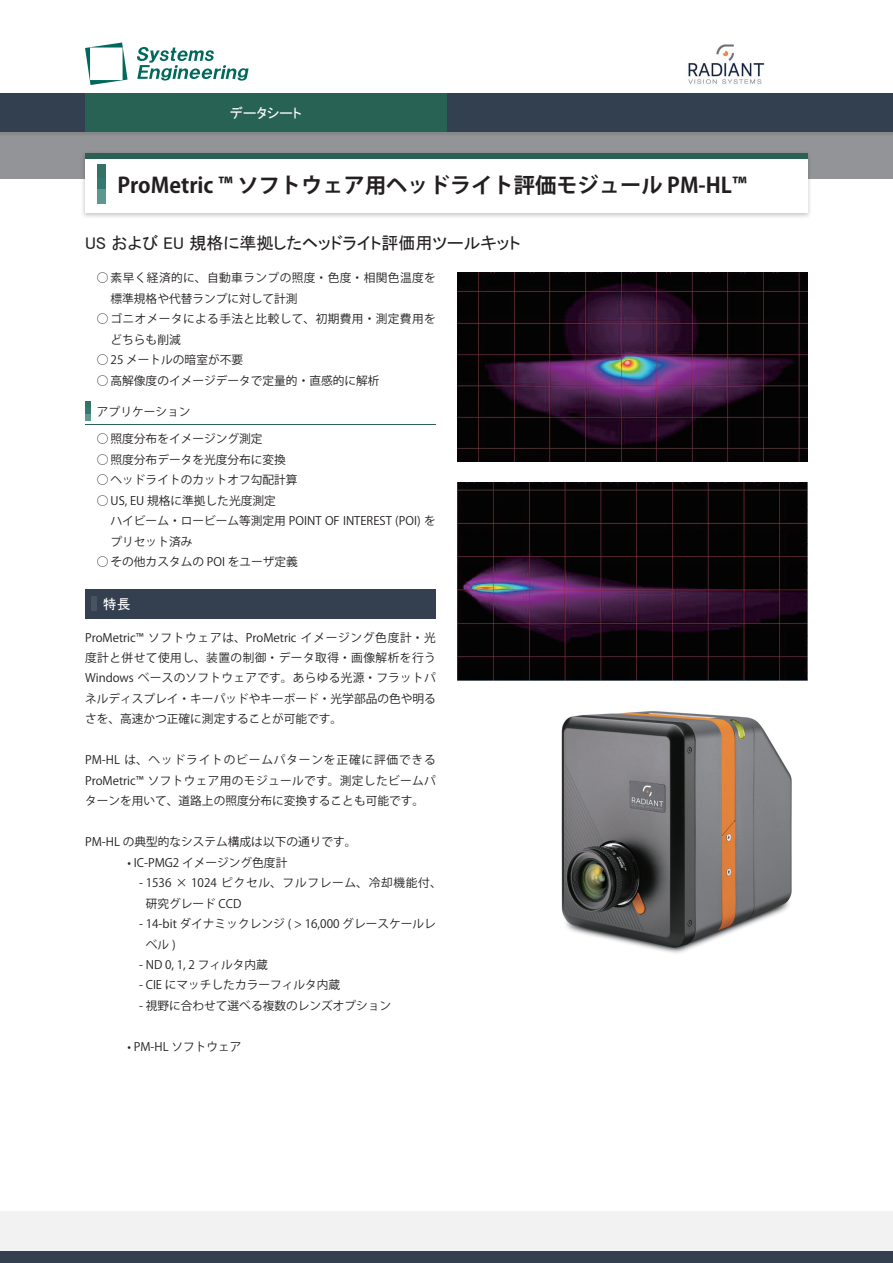
<style>
.page{position:relative;width:893px;height:1263px;background:#fff}
.page>*{position:absolute;margin:0;border:0;box-sizing:border-box;transform-origin:0 0}
.t1{font:700 21.3px "Koz Go Pr 6 N";color:#231f20}
.t2{font:16.95px "MS P Gothic";color:#231f20}
.t3{font:13.8px "MS P Gothic";color:#fff}
.t4{font:11.7px/20.4px "Koz Go Pr 6 N";color:#231f20}
.t5{font:11.7px "Koz Go Pr 6 N";letter-spacing:.035em;color:#231f20}
</style>
<div class="page">
<img style="left:457px;top:272px;width:351px;height:190px">
<div style="left:0;top:132px;width:893px;height:47px;background:#939498"></div>
<svg style="left:85px;top:43px;width:43px;height:42px"></svg>
<svg style="left:137px;top:47px;width:112px;height:34px"></svg>
<div style="left:0;top:94px;width:893px;height:42px;background:#87878b"></div>
<div style="left:0;top:94px;width:893px;height:38px;background:#33404f"></div>
<div style="left:85px;top:94px;width:361px;height:38px;background:#286254"></div>
<div style="left:80px;top:150px;width:733px;height:69px;background:#231f20;opacity:.25"></div>
<div style="left:85px;top:153px;width:723px;height:60px;background:#fff"></div>
<div style="left:85px;top:153px;width:723px;height:5px;background:#296154"></div>
<div style="left:97px;top:164px;width:8px;height:14px;background:#347167"></div>
<div style="left:97px;top:178px;width:8px;height:12px;background:#337970"></div>
<div style="left:97px;top:190px;width:8px;height:14px;background:#5d9890"></div>
<div style="left:85px;top:589px;width:351px;height:29px;background:#344050"></div>
<div style="left:91px;top:596px;width:6px;height:15px;background:#475361"></div>
<div style="left:0;top:1212px;width:893px;height:51px;background:#f1f2f1"></div>
<div style="left:0;top:1251px;width:893px;height:12px;background:#344050"></div>
<img style="left:688px;top:44px;width:77px;height:40px">
<hr style="left:85px;top:424px;width:351px;height:1px;background:#296154">
<svg style="left:85px;top:401px;width:5px;height:20px"></svg>
<img style="left:457px;top:483px;width:351px;height:197px">
<img style="left:561px;top:711px;width:231px;height:242px">
<p class="t3" style="left:230px;top:106px;width:73px">データシート</p>
<h1 class="t1" style="left:117px;top:174px;width:631px">ProMetric ™ ソフトウェア用ヘッドライト評価モジュール PM-HL™</h1>
<h2 class="t2" style="left:85px;top:234px;width:437px">US および EU 規格に準拠したヘッドライト評価用ツールキット</h2>
<p class="t5" style="left:85px;top:272px;width:352px">　○ 素早く経済的に、自動車ランプの照度・色度・相関色温度を</p>
<p class="t4" style="left:111px;top:289px;width:189px">標準規格や代替ランプに対して計測</p>
<p class="t5" style="left:85px;top:312px;width:352px">　○ ゴニオメータによる手法と比較して、初期費用・測定費用を</p>
<p class="t4" style="left:111px;top:330px;width:72px">どちらも削減</p>
<p class="t4" style="left:85px;top:350px;width:160px">　○ 25 メートルの暗室が不要</p>
<p class="t4" style="left:85px;top:370px;width:296px">　○ 高解像度のイメージデータで定量的・直感的に解析</p>
<p class="t4" style="left:97px;top:402px;width:95px">アプリケーション</p>
<p class="t4" style="left:85px;top:429px;width:214px">　○ 照度分布をイメージング測定<br>　○ 照度分布データを光度分布に変換　○ ヘッドライトのカットオフ勾配計算　○ US, EU 規格に準拠した光度測定</p>
<p class="t4" style="left:111px;top:511px;width:327px">ハイビーム・ロービーム等測定用 POINT OF INTEREST (POI) を</p>
<p class="t4" style="left:111px;top:531px;width:83px">プリセット済み</p>
<p class="t4" style="left:85px;top:552px;width:214px">　○ その他カスタムの POI をユーザ定義</p>
<p class="t3" style="left:103px;top:597px;width:29px">特長</p>
<p class="t4" style="left:85px;top:627px;width:352px;text-align:justify">ProMetric™ ソフトウェアは、ProMetric イメージング色度計・光度計と併せて使用し、装置の制御・データ取得・画像解析を行うWindows ベースのソフトウェアです。あらゆる光源・フラットパネルディスプレイ・キーパッドやキーボード・光学部品の色や明るさを、高速かつ正確に測定することが可能です。</p>
<p class="t4" style="left:85px;top:750px;width:352px;text-align:justify">PM-HL は、ヘッドライトのビームパターンを正確に評価できるProMetric™ ソフトウェア用のモジュールです。測定したビームパターンを用いて、道路上の照度分布に変換することも可能です。</p>
<p class="t4" style="left:85px;top:832px;width:273px">PM-HL の典型的なシステム構成は以下の通りです。</p>
<p class="t4" style="left:128px;top:852px;width:161px">• IC-PMG2 イメージング色度計</p>
<p class="t4" style="left:146px;top:873px;width:297px;text-indent:-7px">- 1536 × 1024 ピクセル、フルフレーム、冷却機能付、研究グレード CCD</p>
<p class="t4" style="left:146px;top:914px;width:292px;text-indent:-7px">- 14-bit ダイナミックレンジ ( &gt; 16,000 グレースケールレベル )</p>
<p class="t4" style="left:139px;top:955px;width:130px">- ND 0, 1, 2 フィルタ内蔵</p>
<p class="t4" style="left:139px;top:975px;width:203px">- CIE にマッチしたカラーフィルタ内蔵</p>
<p class="t4" style="left:139px;top:996px;width:254px">- 視野に合わせて選べる複数のレンズオプション</p>
<p class="t4" style="left:128px;top:1036px;width:116px">• PM-HL ソフトウェア</p>
</div>
